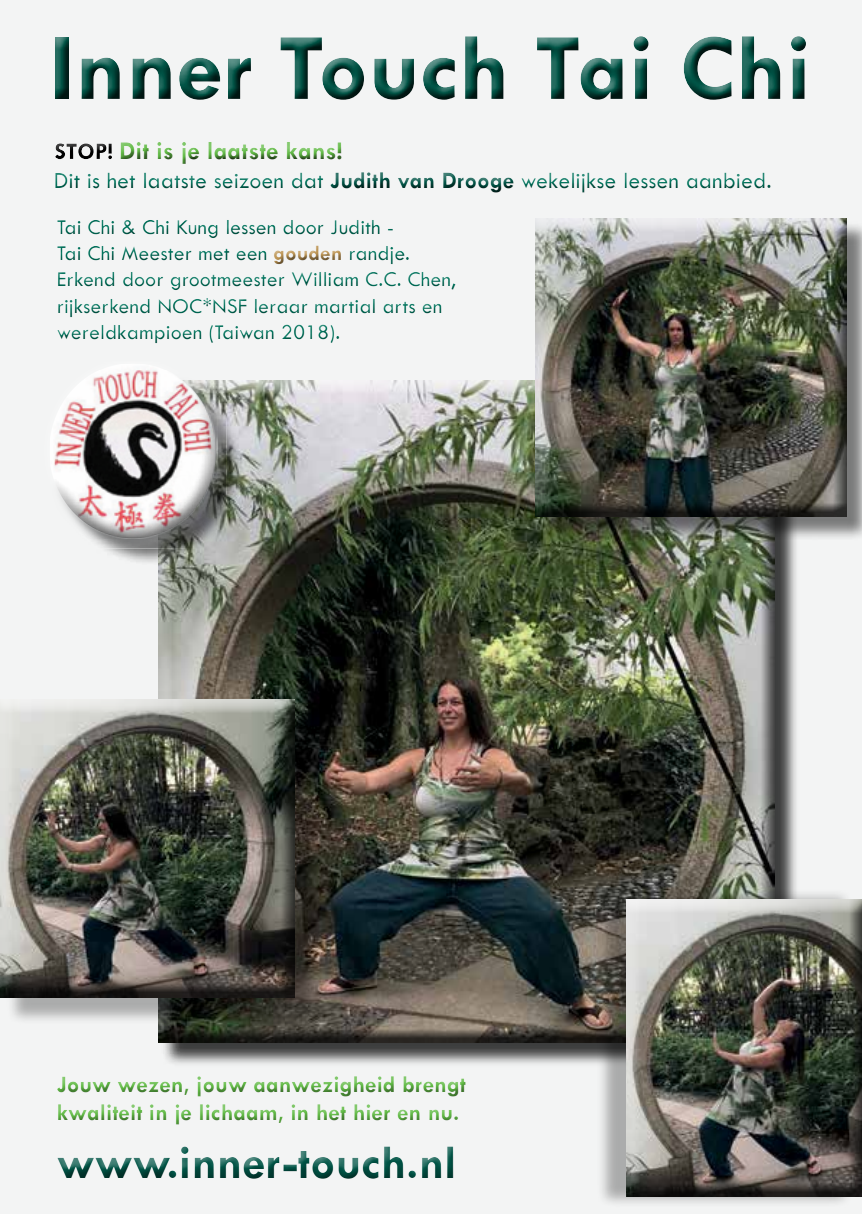
<style>
.page{position:relative;width:862px;height:1214px;background:#fff}
.page>*{position:absolute;margin:0;border:0;box-sizing:border-box;transform-origin:0 0}
.t1{font:700 96px "Tw Cen";color:#005446}
.t2{font:700 48px "Tw Cen";color:#005446}
.t3{font:700 26px "Tw Cen";color:#62bb46}
.t4{font:700 24px/28.8px "Tw Cen";color:#62bb46}
.t5{font:24px "Tw Cen";color:#00745d}
.t6{font:22px/26.4px "Tw Cen";color:#00745d}
.s1{font-weight:700;color:#005446}
.s2{font-weight:700;color:#bd9554}
</style>
<div class="page">
<div style="left:0;top:0;width:862px;height:1213px;background:#f3f4f4"></div>
<div style="left:161px;top:383px;width:638px;height:684px;background:#000;opacity:.75"></div>
<div style="left:154px;top:380px;width:622px;height:663px;background:#000;opacity:.75"></div>
<div style="left:6px;top:705px;width:316px;height:319px;background:#000;opacity:.3"></div>
<div style="left:0;top:699px;width:295px;height:298px;background:#000;opacity:.75"></div>
<div style="left:596px;top:888px;width:257px;height:319px;background:#000;opacity:.3"></div>
<div style="left:624px;top:899px;width:238px;height:298px;background:#000;opacity:.75"></div>
<div style="left:539px;top:221px;width:323px;height:320px;background:#000;opacity:.5"></div>
<div style="left:534px;top:218px;width:314px;height:298px;background:#000;opacity:.75"></div>
<div style="left:45px;top:29px;width:773px;height:175px;background:#000;opacity:.75"></div>
<div style="left:46px;top:1065px;width:428px;height:120px;background:#f3f4f4"></div>
<div style="left:49px;top:1067px;width:428px;height:122px;background:#000;opacity:.44"></div>
<div style="left:53px;top:216px;width:408px;height:133px;background:#000;opacity:.44"></div>
<div style="left:36px;top:361px;width:197px;height:139px;background:#fff;opacity:.75"></div>
<div style="left:48px;top:392px;width:207px;height:178px;background:#000;opacity:.75"></div>
<h1 class="t1" style="left:50px;top:11px;width:763px">Inner Touch Tai Chi</h1>
<p class="t3" style="left:119px;top:135px;width:225px">Dit is je laatste kans!</p>
<p class="t5" style="left:54px;top:166px;width:719px">Dit is het laatste seizoen dat <span class="s1">Judith van Drooge</span> wekelijkse lessen aanbied.</p>
<p class="t6" style="left:57px;top:213px;width:401px">Tai Chi &amp; Chi Kung lessen door Judith -<br>Tai Chi Meester met een <span class="s2">gouden</span> randje.<br>Erkend door grootmeester William C.C. Chen, rijkserkend NOC*NSF leraar martial arts en wereldkampioen (Taiwan 2018).</p>
<p class="t4" style="left:57px;top:1068px;width:411px">Jouw wezen, jouw aanwezigheid brengt kwaliteit in je lichaam, in het hier en nu.</p>
<h2 class="t2" style="left:57px;top:1133px;width:401px">www.inner-touch.nl</h2>
</div>
